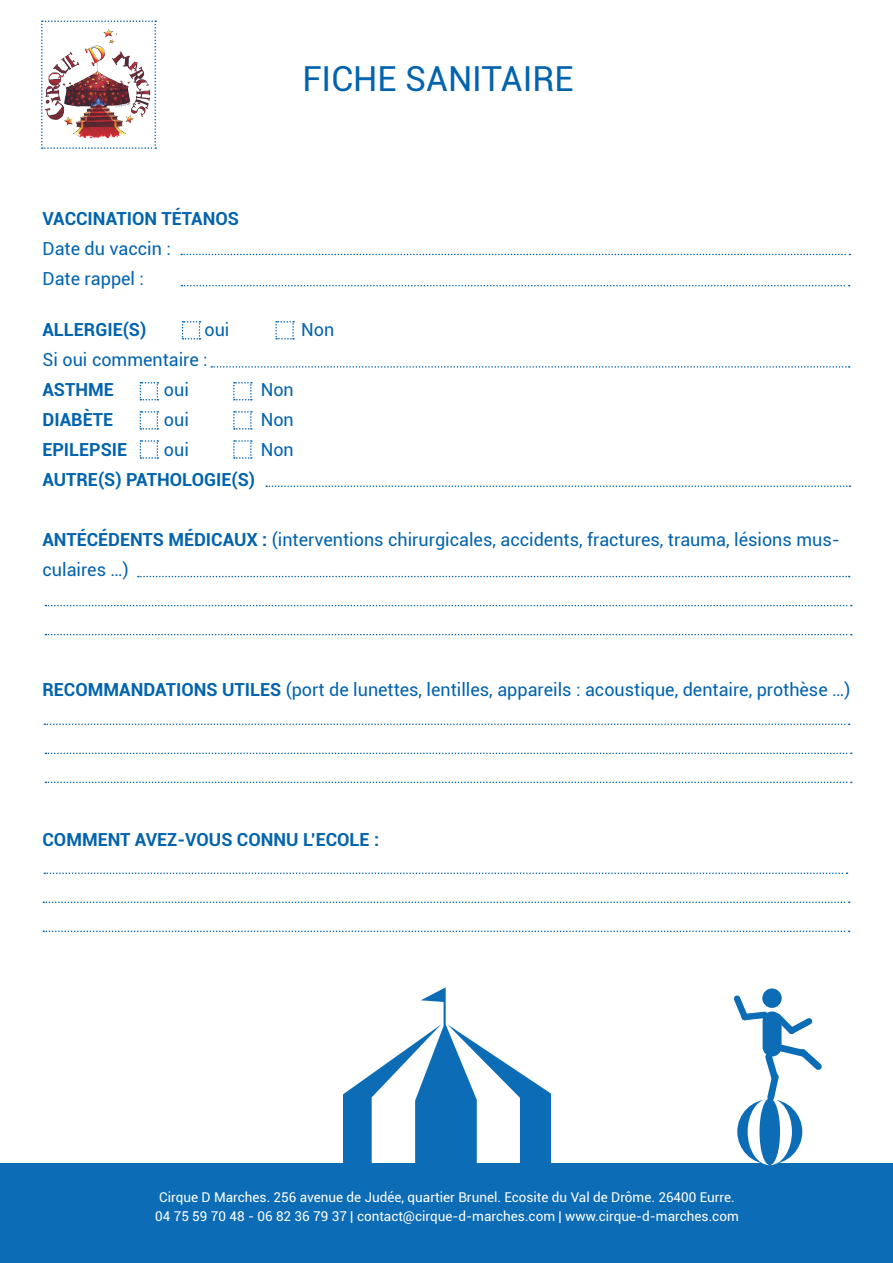
<style>
.page{position:relative;width:893px;height:1263px;background:#fff}
.page>*{position:absolute;margin:0;border:0;box-sizing:border-box;transform-origin:0 0}
.t1{font:34.5px "Roboto";color:#0263ae}
.t2{font:18px/30px "Roboto";color:#0263ae}
.t3{font:700 18px "Roboto";color:#0263ae}
.t4{font:13.5px "Roboto";color:#fff}
.s1{font-weight:700}
</style>
<div class="page">
<div style="left:0;top:1164px;width:893px;height:99px;background:#0d6cb6"></div>
<img style="left:41px;top:21px;width:115px;height:128px">
<svg style="left:181px;top:254px;width:669px;height:1px"></svg>
<svg style="left:138px;top:576px;width:712px;height:1px"></svg>
<svg style="left:44px;top:723px;width:806px;height:2px"></svg>
<svg style="left:44px;top:872px;width:803px;height:2px"></svg>
<svg style="left:45px;top:605px;width:807px;height:1px"></svg>
<svg style="left:45px;top:752px;width:807px;height:2px"></svg>
<svg style="left:43px;top:901px;width:807px;height:2px"></svg>
<svg style="left:45px;top:634px;width:807px;height:1px"></svg>
<svg style="left:45px;top:781px;width:807px;height:2px"></svg>
<svg style="left:43px;top:930px;width:807px;height:2px"></svg>
<svg style="left:181px;top:285px;width:669px;height:1px"></svg>
<svg style="left:211px;top:366px;width:639px;height:2px"></svg>
<svg style="left:266px;top:485px;width:584px;height:2px"></svg>
<svg style="left:182px;top:321px;width:18px;height:18px"></svg>
<svg style="left:275px;top:321px;width:19px;height:18px"></svg>
<svg style="left:140px;top:382px;width:18px;height:18px"></svg>
<svg style="left:233px;top:382px;width:19px;height:18px"></svg>
<svg style="left:140px;top:411px;width:18px;height:19px"></svg>
<svg style="left:233px;top:411px;width:19px;height:19px"></svg>
<svg style="left:140px;top:440px;width:18px;height:19px"></svg>
<svg style="left:233px;top:440px;width:19px;height:19px"></svg>
<div style="left:762px;top:988px;width:20px;height:20px;background:#0d6cb6;border-radius:50%"></div>
<div style="left:737px;top:1099px;width:65px;height:65px;background:#0d6cb6;border-radius:50%"></div>
<div style="left:748px;top:1098px;width:44px;height:67px;background:#fff;border-radius:50%"></div>
<div style="left:759px;top:1098px;width:21px;height:67px;background:#0d6cb6;border-radius:50%"></div>
<svg style="left:765px;top:1044px;width:57px;height:57px"></svg>
<svg style="left:778px;top:1013px;width:35px;height:21px"></svg>
<svg style="left:733px;top:995px;width:35px;height:26px"></svg>
<div style="left:763px;top:1011px;width:18px;height:45px;background:#0d6cb6;border-radius:9px"></div>
<svg style="left:343px;top:987px;width:208px;height:177px"></svg>
<p class="t1" style="left:303px;top:54px;width:272px">FICHE SANITAIRE</p>
<p class="t3" style="left:43px;top:206px;width:198px">VACCINATION TÉTANOS</p>
<p class="t2" style="left:43px;top:233px;width:130px">Date du vaccin :</p>
<p class="t2" style="left:43px;top:263px;width:103px">Date rappel :</p>
<p class="t3" style="left:43px;top:317px;width:105px">ALLERGIE(S)</p>
<p class="t2" style="left:205px;top:314px;width:26px">oui</p>
<p class="t2" style="left:301px;top:314px;width:35px">Non</p>
<p class="t2" style="left:43px;top:344px;width:167px">Si oui commentaire :</p>
<p class="t3" style="left:43px;top:377px;width:73px">ASTHME</p>
<p class="t2" style="left:164px;top:374px;width:26px">oui</p>
<p class="t2" style="left:261px;top:374px;width:35px">Non</p>
<p class="t3" style="left:43px;top:407px;width:72px">DIABÈTE</p>
<p class="t2" style="left:164px;top:404px;width:26px">oui</p>
<p class="t2" style="left:261px;top:404px;width:35px">Non</p>
<p class="t3" style="left:43px;top:437px;width:86px">EPILEPSIE</p>
<p class="t2" style="left:164px;top:434px;width:26px">oui</p>
<p class="t2" style="left:261px;top:434px;width:35px">Non</p>
<p class="t3" style="left:43px;top:467px;width:214px">AUTRE(S) PATHOLOGIE(S)</p>
<p class="t2" style="left:43px;top:524px;width:799px"><span class="s1">ANTÉCÉDENTS MÉDICAUX :</span> (interventions chirurgicales, accidents, fractures, trauma, lésions mus&shy;culaires …)</p>
<p class="t2" style="left:43px;top:674px;width:809px"><span class="s1">RECOMMANDATIONS UTILES</span> (port de lunettes, lentilles, appareils : acoustique, dentaire, prothèse …)</p>
<p class="t3" style="left:43px;top:827px;width:338px">COMMENT AVEZ-VOUS CONNU L’ECOLE :</p>
<p class="t4" style="left:159px;top:1187px;width:577px">Cirque D Marches. 256 avenue de Judée, quartier Brunel. Ecosite du Val de Drôme. 26400 Eurre.</p>
<p class="t4" style="left:155px;top:1207px;width:585px">04 75 59 70 48 - 06 82 36 79 37 | contact@cirque-d-marches.com | www.cirque-d-marches.com</p>
</div>
